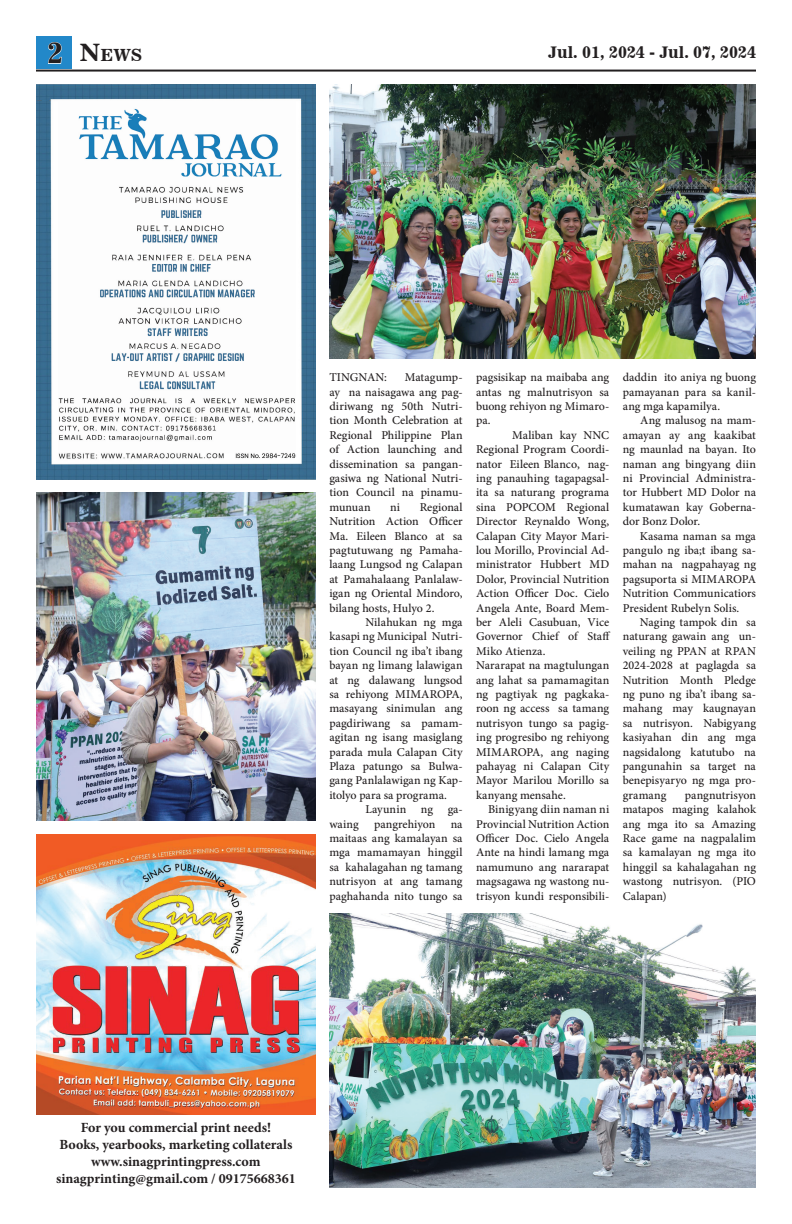
<style>
.page{position:relative;width:792px;height:1224px;background:#fff}
.page>*{position:absolute;margin:0;border:0;box-sizing:border-box;transform-origin:0 0}
.t1{font:16.8px "News 701 BT Bold A";color:#231f20}
.t2{font:16px "News 701 BT Bold A";color:#231f20}
.t3{font:700 14px/16.8px "Minion Pro";color:#231f20;text-align:center}
.t4{font:500 12px/14.4px "Minion Pro";letter-spacing:-.005em;color:#231f20;text-align:justify}
.s1{font-family:"News 706 BT Bold C";font-size:30px;color:#fff}
.s2{font-size:24px}
</style>
<div class="page">
<hr style="left:36px;top:70px;width:720px;height:2px;background:#231f20">
<div style="left:36px;top:36px;width:36px;height:33px;background:#2288c9"></div>
<img style="left:36px;top:834px;width:280px;height:281px">
<img style="left:329px;top:84px;width:427px;height:275px">
<img style="left:329px;top:913px;width:427px;height:275px">
<img style="left:36px;top:84px;width:280px;height:395px">
<img style="left:36px;top:493px;width:280px;height:328px">
<h1 class="t1" style="left:47px;top:45px;width:97px"><span class="s1">2</span> <span class="s2">N</span>EWS</h1>
<h2 class="t2" style="left:548px;top:43px;width:209px">Jul. 01, 2024 - Jul. 07, 2024</h2>
<p class="t4" style="left:329px;top:370px;width:59px">TINGNAN:</p>
<p class="t4" style="left:329px;top:370px;width:135px;text-indent:75px">Matagump&shy;ay na naisagawa ang pag&shy;diriwang ng 50th Nutri&shy;tion Month Celebration at Regional Philippine Plan of Action launching and dissemination sa pangan&shy;gasiwa ng National Nutri&shy;tion Council na pinamu&shy;munuan</p>
<p class="t4" style="left:329px;top:500px;width:135px;text-indent:90px">Regional Nutrition Action Officer Ma. Eileen Blanco at sa pagtutuwang ng Pamaha&shy;laang Lungsod ng Calapan at Pamahalaang Panlalaw&shy;igan ng Oriental Mindoro, bilang hosts, Hulyo 2.</p>
<p class="t4" style="left:329px;top:615px;width:135px;text-indent:36px">Nilahukan ng mga kasapi ng Municipal Nutri&shy;tion Council ng iba’t ibang bayan ng limang lalawigan at ng dalawang lungsod sa rehiyong MIMAROPA, masayang sinimulan ang pagdiriwang sa pamam&shy;agitan ng isang masiglang parada mula Calapan City Plaza patungo sa Bulwa&shy;gang Panlalawigan ng Kap&shy;itolyo para sa programa.</p>
<p class="t4" style="left:365px;top:802px;width:99px">Layunin ng ga-</p>
<p class="t4" style="left:329px;top:817px;width:31px">waing</p>
<p class="t4" style="left:374px;top:817px;width:63px">pangrehiyon</p>
<p class="t4" style="left:390px;top:500px;width:11px">ni</p>
<p class="t4" style="left:329px;top:817px;width:135px;text-indent:121px">na maitaas ang kamalayan sa mga mamamayan hinggil sa kahalagahan ng tamang nutrisyon at ang tamang paghahanda nito tungo sa</p>
<p class="t4" style="left:476px;top:370px;width:135px">pagsisikap na maibaba ang antas ng malnutrisyon sa buong rehiyon ng Mimaro&shy;pa.</p>
<p class="t4" style="left:476px;top:428px;width:136px;text-align:left;text-indent:36px">Maliban kay NNC<br>Regional Program Coordi&shy;nator Eileen Blanco, nag&shy;ing panauhing tagapagsal&shy;ita sa naturang programa sina POPCOM Regional<br>Director Reynaldo Wong,<br>Calapan City Mayor Mari&shy;lou Morillo, Provincial Ad&shy;ministrator Hubbert MD<br>Dolor, Provincial Nutrition<br>Action Officer Doc. Cielo<br>Angela Ante, Board Mem&shy;ber Aleli Casubuan, Vice<br>Governor Chief of Staff<br>Miko Atienza.<br>Nararapat na magtulungan ang lahat sa pamamagitan ng pagtiyak ng pagkaka&shy;roon ng access sa tamang nutrisyon tungo sa pagig&shy;ing progresibo ng rehiyong<br>MIMAROPA, ang naging pahayag ni Calapan City<br>Mayor Marilou Morillo sa kanyang mensahe.</p>
<p class="t4" style="left:476px;top:802px;width:135px;text-indent:12px">Binigyang diin naman ni Provincial Nutrition Action Officer Doc. Cielo Angela Ante na hindi lamang mga namumuno ang nararapat magsagawa ng wastong nu&shy;trisyon kundi responsibili-</p>
<p class="t4" style="left:623px;top:370px;width:135px">daddin ito aniya ng buong pamayanan para sa kanil&shy;ang mga kapamilya.</p>
<p class="t4" style="left:623px;top:413px;width:135px;text-indent:17px">Ang malusog na mam&shy;amayan ay ang kaakibat ng maunlad na bayan. Ito naman ang bingyang diin ni Provincial Administra&shy;tor Hubbert MD Dolor na kumatawan kay Goberna&shy;dor Bonz Dolor.</p>
<p class="t4" style="left:623px;top:529px;width:135px;text-indent:17px">Kasama naman sa mga pangulo ng iba;t ibang sa&shy;mahan na nagpahayag ng pagsuporta si MIMAROPA Nutrition Communicatiors President Rubelyn Solis.</p>
<p class="t4" style="left:623px;top:615px;width:135px;text-indent:17px">Naging tampok din sa naturang gawain ang un&shy;veiling ng PPAN at RPAN 2024-2028 at paglagda sa Nutrition Month Pledge ng puno ng iba’t ibang sa&shy;mahang may kaugnayan sa nutrisyon. Nabigyang kasiyahan din ang mga nagsidalong katutubo na pangunahin sa target na benepisyaryo ng mga pro&shy;gramang</p>
<p class="t4" style="left:623px;top:788px;width:135px;text-indent:62px">pangnutrisyon matapos maging kalahok ang mga ito sa Amazing Race game na nagpalalim sa kamalayan ng mga ito hinggil sa kahalagahan ng wastong nutrisyon. (PIO Calapan)</p>
<p class="t3" style="left:56px;top:1119px;width:241px">For you commercial print needs!<br>Books, yearbooks, marketing collaterals www.sinagprintingpress.com sinagprinting@gmail.com / 09175668361</p>
</div>
